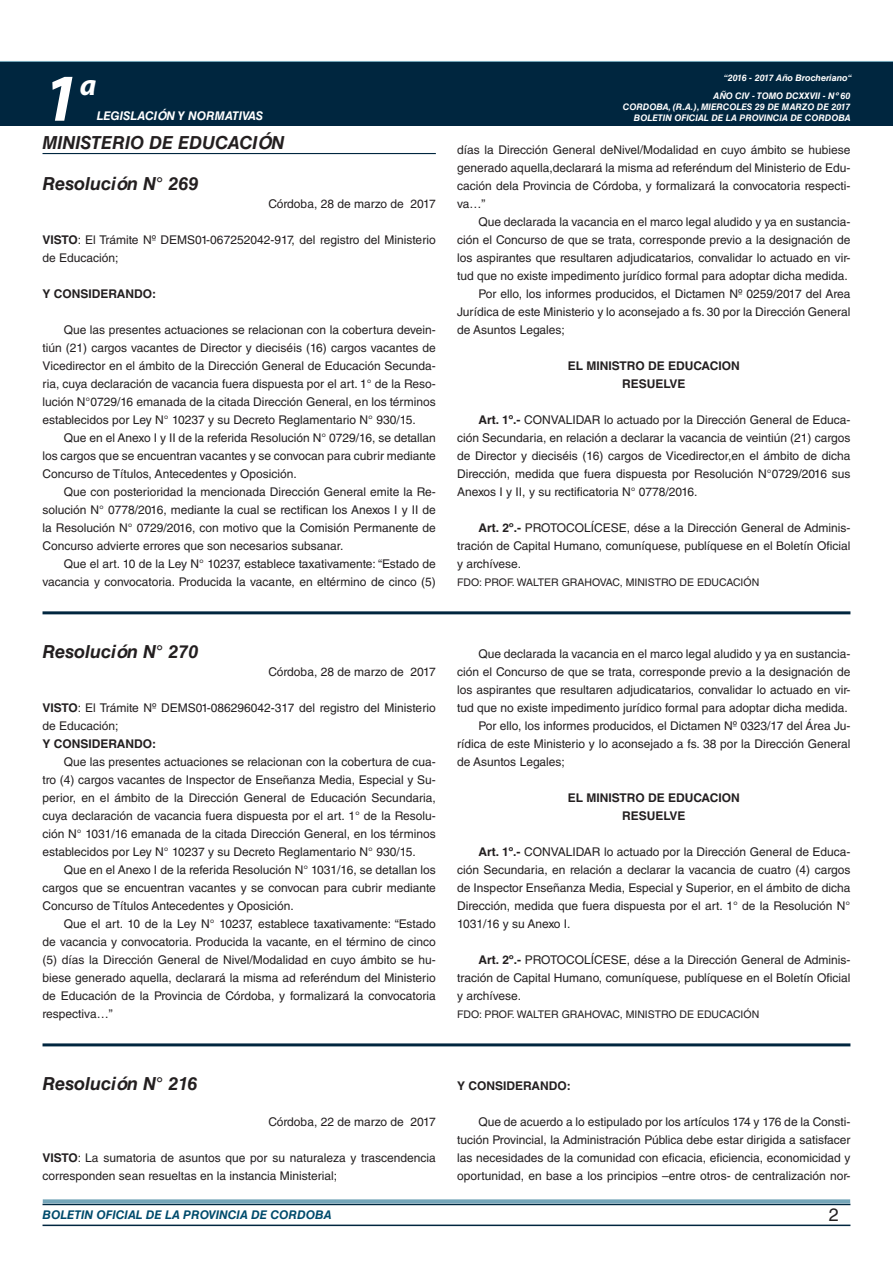
<style>
.page{position:relative;width:893px;height:1263px;background:#fff}
.page>*{position:absolute;margin:0;border:0;box-sizing:border-box;transform-origin:0 0}
.t1{font:italic 700 67.5px "Myriad Pro";color:#fff}
.t2{font:italic 700 30px "Myriad Pro";color:#fff}
.DOC__N{font:italic 700 18px "Helvetica LT Std";color:#231f20}
.NOMBRE_DE_MINISTERIO{font:italic 700 18px "Helvetica LT Std";color:#231f20}
.t3{font:18px "Helvetica LT Std";color:#231f20}
.TEXTO_BASE{font:12px/18px "Helvetica LT Std";color:#231f20;text-align:justify}
.TEXTO_BASE-2{font:700 12px "Helvetica LT Std";color:#231f20}
.t4{font:italic 700 12px "Helvetica LT Std";color:#004b6c}
.t5{font:italic 700 12px "Helvetica LT Std";color:#fff}
.FIRMA{font:10.5px "Helvetica LT Std";color:#231f20}
.t6{font:italic 700 9px/10.8px "Helvetica LT Std";color:#fff;text-align:right}
.s1{font-weight:700}
</style>
<div class="page">
<div style="left:0;top:61px;width:893px;height:6px;background:#73a5b8"></div>
<div style="left:0;top:62px;width:893px;height:64px;background:#00263f"></div>
<hr style="left:43px;top:1224px;width:807px;height:2px;background:#00263f">
<div style="left:42px;top:1198px;width:809px;height:8px;background:#fff;opacity:.75"></div>
<hr style="left:43px;top:153px;width:393px;height:1px;background:#00263f">
<hr style="left:43px;top:611px;width:807px;height:3px;background:#00263f">
<hr style="left:43px;top:1043px;width:807px;height:3px;background:#00263f">
<h1 class="t1" style="left:43px;top:54px;width:38px">1</h1>
<h2 class="t2" style="left:80px;top:66px;width:18px">a</h2>
<p class="t5" style="left:97px;top:109px;width:168px">LEGISLACIÓN Y NORMATIVAS</p>
<p class="NOMBRE_DE_MINISTERIO" style="left:43px;top:131px;width:243px">MINISTERIO DE EDUCACIÓN</p>
<p class="DOC__N" style="left:43px;top:172px;width:157px">Resolución N° 269</p>
<p class="TEXTO_BASE" style="left:268px;top:195px;width:169px">Córdoba, 28 de marzo de 2017</p>
<p class="TEXTO_BASE" style="left:43px;top:231px;width:395px"><span class="s1">VISTO</span>: El Trámite Nº DEMS01-067252042-917, del registro del Ministerio de Educación;</p>
<p class="TEXTO_BASE-2" style="left:43px;top:286px;width:115px">Y CONSIDERANDO:</p>
<p class="TEXTO_BASE" style="left:43px;top:321px;width:395px;text-indent:21px">Que las presentes actuaciones se relacionan con la cobertura devein&shy;tiún (21) cargos vacantes de Director y dieciséis (16) cargos vacantes de Vicedirector en el ámbito de la Dirección General de Educación Secunda&shy;ria, cuya declaración de vacancia fuera dispuesta por el art. 1° de la Reso&shy;lución N°0729/16 emanada de la citada Dirección General, en los términos establecidos por Ley N° 10237 y su Decreto Reglamentario N° 930/15.</p>
<p class="TEXTO_BASE" style="left:43px;top:429px;width:395px;text-indent:21px">Que en el Anexo I y II de la referida Resolución N° 0729/16, se detallan los cargos que se encuentran vacantes y se convocan para cubrir mediante Concurso de Títulos, Antecedentes y Oposición.</p>
<p class="TEXTO_BASE" style="left:43px;top:483px;width:395px;text-indent:21px">Que con posterioridad la mencionada Dirección General emite la Re&shy;solución N° 0778/2016, mediante la cual se rectifican los Anexos I y II de la Resolución N° 0729/2016, con motivo que la Comisión Permanente de Concurso advierte errores que son necesarios subsanar.</p>
<p class="TEXTO_BASE" style="left:43px;top:555px;width:395px;text-align:right">Que el art. 10 de la Ley N° 10237, establece taxativamente: “Estado de vacancia y convocatoria. Producida la vacante, en eltérmino de cinco (5)</p>
<p class="t6" style="left:724px;top:72px;width:130px">“2016 - 2017 Año Brocheriano“</p>
<p class="t6" style="left:623px;top:91px;width:229px">AÑO CIV - TOMO DCXXVII - Nº 60<br>CORDOBA, (R.A.), MIERCOLES 29 DE MARZO DE 2017<br>BOLETIN OFICIAL DE LA PROVINCIA DE CORDOBA</p>
<p class="TEXTO_BASE" style="left:457px;top:141px;width:395px">días la Dirección General deNivel/Modalidad en cuyo ámbito se hubiese generado aquella,declarará la misma ad referéndum del Ministerio de Edu&shy;cación dela Provincia de Córdoba, y formalizará la convocatoria respecti&shy;va…”</p>
<p class="TEXTO_BASE" style="left:457px;top:213px;width:395px;text-indent:21px">Que declarada la vacancia en el marco legal aludido y ya en sustancia&shy;ción el Concurso de que se trata, corresponde previo a la designación de los aspirantes que resultaren adjudicatarios, convalidar lo actuado en vir&shy;tud que no existe impedimento jurídico formal para adoptar dicha medida.</p>
<p class="TEXTO_BASE" style="left:457px;top:285px;width:395px;text-indent:21px">Por ello, los informes producidos, el Dictamen Nº 0259/2017 del Area Jurídica de este Ministerio y lo aconsejado a fs. 30 por la Dirección General de Asuntos Legales;</p>
<p class="TEXTO_BASE-2" style="left:568px;top:358px;width:173px">EL MINISTRO DE EDUCACION</p>
<p class="TEXTO_BASE-2" style="left:622px;top:376px;width:65px">RESUELVE</p>
<p class="TEXTO_BASE" style="left:457px;top:411px;width:395px;text-indent:21px"><span class="s1">Art. 1º.-</span> CONVALIDAR lo actuado por la Dirección General de Educa&shy;ción Secundaria, en relación a declarar la vacancia de veintiún (21) cargos de Director y dieciséis (16) cargos de Vicedirector,en el ámbito de dicha Dirección, medida que fuera dispuesta por Resolución N°0729/2016 sus Anexos I y II, y su rectificatoria N° 0778/2016.</p>
<p class="TEXTO_BASE" style="left:457px;top:519px;width:395px;text-indent:21px"><span class="s1">Art. 2º.-</span> PROTOCOLÍCESE, dése a la Dirección General de Adminis&shy;tración de Capital Humano, comuníquese, publíquese en el Boletín Oficial y archívese.</p>
<p class="FIRMA" style="left:457px;top:576px;width:304px">FDO: PROF. WALTER GRAHOVAC, MINISTRO DE EDUCACIÓN</p>
<p class="DOC__N" style="left:43px;top:640px;width:157px">Resolución N° 270</p>
<p class="TEXTO_BASE" style="left:268px;top:663px;width:169px">Córdoba, 28 de marzo de 2017</p>
<p class="TEXTO_BASE" style="left:43px;top:699px;width:395px"><span class="s1">VISTO</span>: El Trámite Nº DEMS01-086296042-317 del registro del Ministerio de Educación;</p>
<p class="TEXTO_BASE-2" style="left:43px;top:736px;width:115px">Y CONSIDERANDO:</p>
<p class="TEXTO_BASE" style="left:43px;top:753px;width:395px;text-indent:21px">Que las presentes actuaciones se relacionan con la cobertura de cua&shy;tro (4) cargos vacantes de Inspector de Enseñanza Media, Especial y Su&shy;perior, en el ámbito de la Dirección General de Educación Secundaria, cuya declaración de vacancia fuera dispuesta por el art. 1° de la Resolu&shy;ción N° 1031/16 emanada de la citada Dirección General, en los términos establecidos por Ley N° 10237 y su Decreto Reglamentario N° 930/15.</p>
<p class="TEXTO_BASE" style="left:43px;top:861px;width:395px;text-indent:21px">Que en el Anexo I de la referida Resolución N° 1031/16, se detallan los cargos que se encuentran vacantes y se convocan para cubrir mediante Concurso de Títulos Antecedentes y Oposición.</p>
<p class="TEXTO_BASE" style="left:43px;top:915px;width:395px;text-indent:21px">Que el art. 10 de la Ley N° 10237, establece taxativamente: “Estado de vacancia y convocatoria. Producida la vacante, en el término de cinco (5) días la Dirección General de Nivel/Modalidad en cuyo ámbito se hu&shy;biese generado aquella, declarará la misma ad referéndum del Ministerio de Educación de la Provincia de Córdoba, y formalizará la convocatoria respectiva…”</p>
<p class="TEXTO_BASE" style="left:457px;top:645px;width:395px;text-indent:21px">Que declarada la vacancia en el marco legal aludido y ya en sustancia&shy;ción el Concurso de que se trata, corresponde previo a la designación de los aspirantes que resultaren adjudicatarios, convalidar lo actuado en vir&shy;tud que no existe impedimento jurídico formal para adoptar dicha medida.</p>
<p class="TEXTO_BASE" style="left:457px;top:717px;width:395px;text-indent:21px">Por ello, los informes producidos, el Dictamen Nº 0323/17 del Área Ju&shy;rídica de este Ministerio y lo aconsejado a fs. 38 por la Dirección General de Asuntos Legales;</p>
<p class="TEXTO_BASE-2" style="left:568px;top:790px;width:173px">EL MINISTRO DE EDUCACION</p>
<p class="TEXTO_BASE-2" style="left:622px;top:808px;width:65px">RESUELVE</p>
<p class="TEXTO_BASE" style="left:457px;top:843px;width:395px;text-indent:21px"><span class="s1">Art. 1º.-</span> CONVALIDAR lo actuado por la Dirección General de Educa&shy;ción Secundaria, en relación a declarar la vacancia de cuatro (4) cargos de Inspector Enseñanza Media, Especial y Superior, en el ámbito de dicha Dirección, medida que fuera dispuesta por el art. 1° de la Resolución N° 1031/16 y su Anexo I.</p>
<p class="TEXTO_BASE" style="left:457px;top:951px;width:395px;text-indent:21px"><span class="s1">Art. 2º.-</span> PROTOCOLÍCESE, dése a la Dirección General de Adminis&shy;tración de Capital Humano, comuníquese, publíquese en el Boletín Oficial y archívese.</p>
<p class="FIRMA" style="left:457px;top:1008px;width:304px">FDO: PROF. WALTER GRAHOVAC, MINISTRO DE EDUCACIÓN</p>
<p class="DOC__N" style="left:43px;top:1072px;width:156px">Resolución N° 216</p>
<p class="TEXTO_BASE" style="left:268px;top:1113px;width:169px">Córdoba, 22 de marzo de 2017</p>
<p class="TEXTO_BASE" style="left:43px;top:1149px;width:395px"><span class="s1">VISTO</span>: La sumatoria de asuntos que por su naturaleza y trascendencia corresponden sean resueltas en la instancia Ministerial;</p>
<p class="TEXTO_BASE-2" style="left:457px;top:1078px;width:115px">Y CONSIDERANDO:</p>
<p class="TEXTO_BASE" style="left:457px;top:1113px;width:395px;text-indent:21px">Que de acuerdo a lo estipulado por los artículos 174 y 176 de la Consti&shy;tución Provincial, la Administración Pública debe estar dirigida a satisfacer las necesidades de la comunidad con eficacia, eficiencia, economicidad y oportunidad, en base a los principios –entre otros- de centralización nor-</p>
<p class="t4" style="left:43px;top:1208px;width:290px">BOLETIN OFICIAL DE LA PROVINCIA DE CORDOBA</p>
<p class="t3" style="left:829px;top:1204px;width:12px">2</p>
</div>
